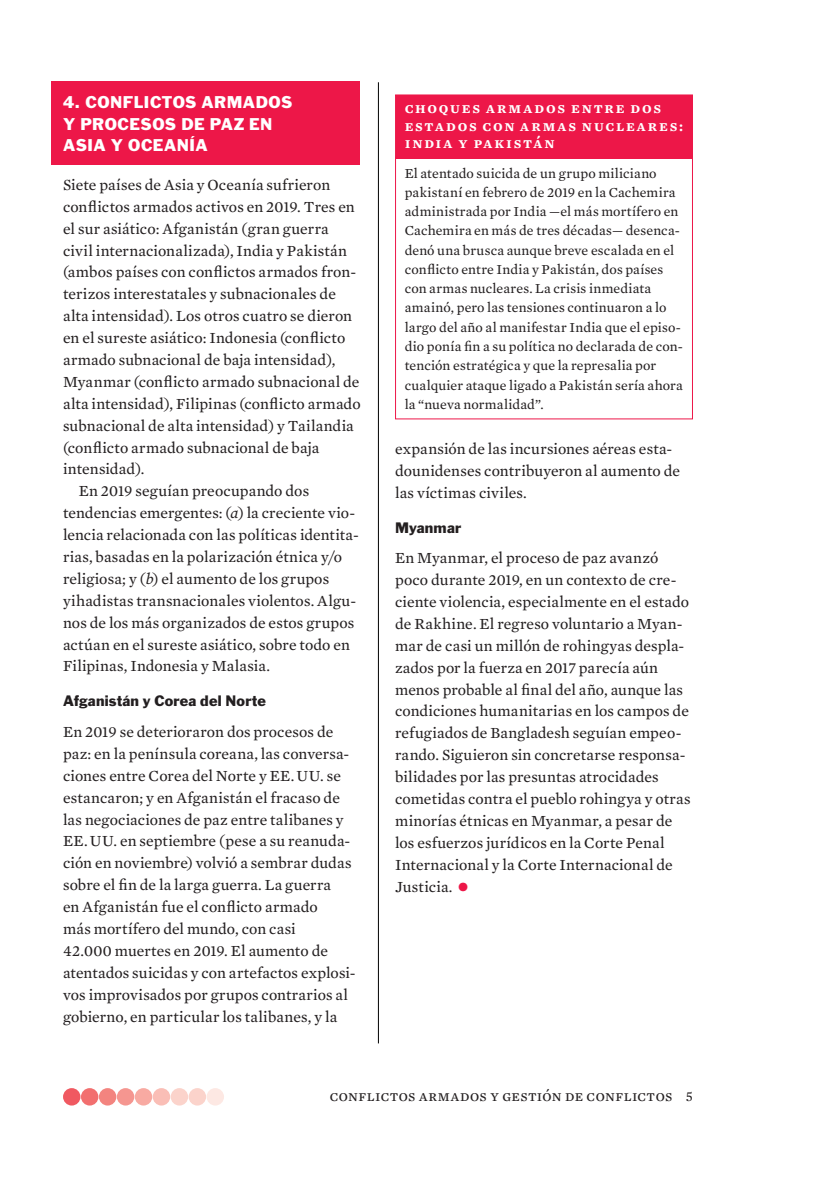
<style>
.page{position:relative;width:819px;height:1201px;background:#fff}
.page>*{position:absolute;margin:0;border:0;box-sizing:border-box;transform-origin:0 0}
.Normal_first_paragra{font:15.75px/21.9px "Mercury Text G2";letter-spacing:.005em;color:#231f20}
.t1{font:15.75px/17.5px "Mercury Text G3 Semibold SC";letter-spacing:.115em;color:#fff}
.Headline_A_NEW{font:15.75px/21.9px "Franklin Gothic";letter-spacing:.025em;color:#fff}
.t2{font:15.75px "Mercury Text G2 Roman SC";letter-spacing:.025em;color:#231f20}
.Box_text_first_parag{font:14px/19.2px "Mercury Text G2";letter-spacing:.01em;color:#231f20}
.Headline_B{font:14px "Franklin Gothic";letter-spacing:.015em;color:#231f20}
.s1{font-style:italic}
.s2{font-size:31.5px;color:#ed1748}
.s3{font-size:14px}
</style>
<div class="page">
<hr style="left:378px;top:82px;width:1px;height:961px;background:#000">
<div style="left:52px;top:81px;width:308px;height:84px;background:#ed1748"></div>
<div style="left:206px;top:1088px;width:18px;height:17px;background:#fde8e3;border-radius:50%"></div>
<div style="left:189px;top:1088px;width:17px;height:17px;background:#fbd3cb;border-radius:50%"></div>
<div style="left:171px;top:1088px;width:17px;height:17px;background:#fbd3cb;border-radius:50%"></div>
<div style="left:153px;top:1088px;width:17px;height:17px;background:#fabeb6;border-radius:50%"></div>
<div style="left:135px;top:1088px;width:17px;height:17px;background:#f8aaa2;border-radius:50%"></div>
<div style="left:117px;top:1088px;width:17px;height:17px;background:#f59690;border-radius:50%"></div>
<div style="left:99px;top:1088px;width:17px;height:17px;background:#f3847f;border-radius:50%"></div>
<div style="left:81px;top:1088px;width:17px;height:17px;background:#f26f6f;border-radius:50%"></div>
<div style="left:63px;top:1088px;width:17px;height:17px;background:#f05961;border-radius:50%"></div>
<div style="left:395px;top:157px;width:298px;height:262px;border:1px solid #ed1748"></div>
<div style="left:395px;top:95px;width:297px;height:63px;background:#ed1748"></div>
<div style="left:395px;top:94px;width:298px;height:65px;border:1px solid #ed1748"></div>
<p class="Headline_A_NEW" style="left:63px;top:90px;width:231px">4. CONFLICTOS ARMADOS<br>Y PROCESOS DE PAZ EN<br>ASIA Y OCEANÍA</p>
<p class="Normal_first_paragra" style="left:63px;top:173px;width:299px">Siete países de Asia y Oceanía sufrieron conflictos armados activos en 2019. Tres en el sur asiático: Afganistán (gran guerra civil internacionalizada), India y Pakistán (ambos países con conflictos armados fron&shy;terizos interestatales y subnacionales de alta intensidad). Los otros cuatro se dieron en el sureste asiático: Indonesia (conflicto armado subnacional de baja intensidad), Myanmar (conflicto armado subnacional de alta intensidad), Filipinas (conflicto armado subnacional de alta intensidad) y Tailandia (conflicto armado subnacional de baja intensidad).</p>
<p class="Normal_first_paragra" style="left:63px;top:479px;width:297px;text-indent:16px">En 2019 seguían preocupando dos tendencias emergentes: (<span class="s1">a</span>) la creciente vio&shy;lencia relacionada con las políticas identita&shy;rias, basadas en la polarización étnica y/o religiosa; y (<span class="s1">b</span>) el aumento de los grupos yihadistas transnacionales violentos. Algu&shy;nos de los más organizados de estos grupos actúan en el sureste asiático, sobre todo en Filipinas, Indonesia y Malasia.</p>
<p class="Headline_B" style="left:63px;top:692px;width:204px">Afganistán y Corea del Norte</p>
<p class="Normal_first_paragra" style="left:63px;top:720px;width:294px">En 2019 se deterioraron dos procesos de paz: en la península coreana, las conversa&shy;ciones entre Corea del Norte y EE. UU. se estancaron; y en Afganistán el fracaso de las negociaciones de paz entre talibanes y EE. UU. en septiembre (pese a su reanuda&shy;ción en noviembre) volvió a sembrar dudas sobre el fin de la larga guerra. La guerra<br>en Afganistán fue el conflicto armado<br>más mortífero del mundo, con casi<br>42.000 muertes en 2019. El aumento de atentados suicidas y con artefactos explosi&shy;vos improvisados por grupos contrarios al gobierno, en particular los talibanes, y la</p>
<p class="t1" style="left:404px;top:99px;width:280px">choques armados entre dos estados con armas nucleares: india y pakistán</p>
<p class="Box_text_first_parag" style="left:404px;top:163px;width:279px">El atentado suicida de un grupo miliciano pakistaní en febrero de 2019 en la Cachemira administrada por India —el más mortífero en Cachemira en más de tres décadas— desenca&shy;denó una brusca aunque breve escalada en el conflicto entre India y Pakistán, dos países con armas nucleares. La crisis inmediata amainó, pero las tensiones continuaron a lo largo del año al manifestar India que el episo&shy;dio ponía fin a su política no declarada de con&shy;tención estratégica y que la represalia por cualquier ataque ligado a Pakistán sería ahora la “nueva normalidad”.</p>
<p class="Normal_first_paragra" style="left:395px;top:437px;width:286px">expansión de las incursiones aéreas esta&shy;dounidenses contribuyeron al aumento de las víctimas civiles.</p>
<p class="Headline_B" style="left:395px;top:518px;width:68px">Myanmar</p>
<p class="Normal_first_paragra" style="left:395px;top:546px;width:297px">En Myanmar, el proceso de paz avanzó poco durante 2019, en un contexto de cre&shy;ciente violencia, especialmente en el estado de Rakhine. El regreso voluntario a Myan&shy;mar de casi un millón de rohingyas despla&shy;zados por la fuerza en 2017 parecía aún menos probable al final del año, aunque las condiciones humanitarias en los campos de refugiados de Bangladesh seguían empeo&shy;rando. Siguieron sin concretarse responsa&shy;bilidades por las presuntas atrocidades cometidas contra el pueblo rohingya y otras minorías étnicas en Myanmar, a pesar de los esfuerzos jurídicos en la Corte Penal Internacional y la Corte Internacional de Justicia. <span class="s2">•</span></p>
<p class="t2" style="left:330px;top:1085px;width:364px">conflictos armados y gestión de conflictos <span class="s3">5</span></p>
</div>
